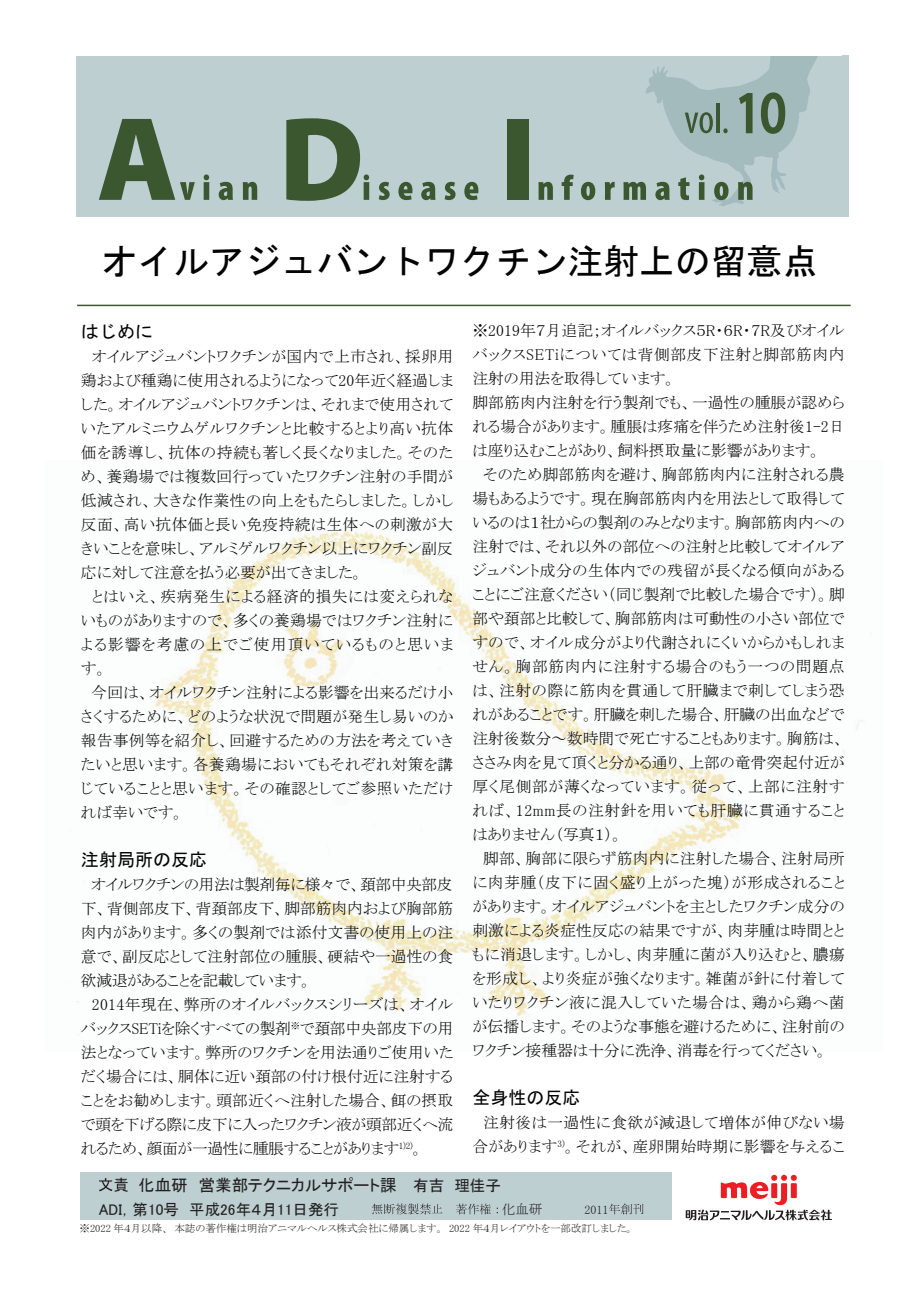
<style>
.page{position:relative;width:919px;height:1289px;background:#fff}
.page>*{position:absolute;margin:0;border:0;box-sizing:border-box;transform-origin:0 0}
.t1{font:49.65px "Koz Go Pr 6 N";color:#3a5730;scale:.91 1}
.t2{font:35.85px "MS Gothic";color:#030303}
.t3{font:18px "MS Gothic";color:#030303}
.t4{font:16.5px "MS P Gothic";color:#231f20}
.t5{font:15.75px/24px "MS P Mincho";letter-spacing:.01em;color:#030303}
.t6{font:15.45px "MS P Gothic";color:#231f20}
.t7{font:13.5px "MS Mincho";color:#231f20}
.t8{font:12.15px "MS P Mincho";color:#231f20}
.t9{font:10.5px "MS P Mincho";color:#231f20}
</style>
<div class="page">
<img style="left:77px;top:471px;width:795px;height:564px">
<hr style="left:77px;top:305px;width:773px;height:1px;background:#3a5730">
<div style="left:80px;top:1172px;width:591px;height:47px;background:#bdcfd1"></div>
<svg style="left:372px;top:1203px;width:70px;height:11px"></svg>
<svg style="left:456px;top:1203px;width:34px;height:11px"></svg>
<svg style="left:609px;top:1203px;width:34px;height:11px"></svg>
<svg style="left:99px;top:1177px;width:29px;height:14px"></svg>
<div style="left:76px;top:56px;width:772px;height:161px;background:#bdcfd1"></div>
<svg style="left:99px;top:119px;width:96px;height:81px"></svg>
<svg style="left:204px;top:174px;width:5px;height:26px"></svg>
<svg style="left:219px;top:182px;width:14px;height:18px"></svg>
<svg style="left:243px;top:182px;width:14px;height:18px"></svg>
<svg style="left:286px;top:118px;width:83px;height:83px"></svg>
<svg style="left:378px;top:182px;width:11px;height:18px"></svg>
<svg style="left:398px;top:182px;width:14px;height:18px"></svg>
<svg style="left:421px;top:182px;width:14px;height:18px"></svg>
<svg style="left:444px;top:182px;width:11px;height:18px"></svg>
<svg style="left:464px;top:182px;width:14px;height:18px"></svg>
<div style="left:507px;top:119px;width:21px;height:81px;background:#3a5730"></div>
<svg style="left:538px;top:182px;width:15px;height:18px"></svg>
<svg style="left:561px;top:175px;width:12px;height:25px"></svg>
<svg style="left:581px;top:182px;width:14px;height:18px"></svg>
<svg style="left:604px;top:182px;width:10px;height:18px"></svg>
<svg style="left:623px;top:56px;width:195px;height:150px"></svg>
<svg style="left:685px;top:1174px;width:147px;height:46px"></svg>
<h1 class="t1" style="left:735px;top:86px;width:56px">10</h1>
<h2 class="t2" style="left:102px;top:244px;width:718px">オイルアジュバントワクチン注射上の留意点</h2>
<p class="t3" style="left:81px;top:322px;width:73px">はじめに</p>
<p class="t5" style="left:81px;top:344px;width:374px">　オイルアジュバントワクチンが国内で上市され、採卵用鶏および種鶏に使用されるようになって20年近く経過しました。オイルアジュバントワクチンは、それまで使用されていたアルミニウムゲルワクチンと比較するとより高い抗体価を誘導し、抗体の持続も著しく長くなりました。そのため、養鶏場では複数回行っていたワクチン注射の手間が低減され、大きな作業性の向上をもたらしました。しかし反面、高い抗体価と長い免疫持続は生体への刺激が大きいことを意味し、アルミゲルワクチン以上にワクチン副反応に対して注意を払う必要が出てきました。<br>　とはいえ、疾病発生による経済的損失には変えられないものがありますので、多くの養鶏場ではワクチン注射による影響を考慮の上でご使用頂いているものと思います。<br>　今回は、オイルワクチン注射による影響を出来るだけ小さくするために、どのような状況で問題が発生し易いのか報告事例等を紹介し、回避するための方法を考えていきたいと思います。各養鶏場においてもそれぞれ対策を講じていることと思います。その確認としてご参照いただければ幸いです。</p>
<p class="t3" style="left:81px;top:850px;width:127px">注射局所の反応</p>
<p class="t5" style="left:81px;top:872px;width:374px">　オイルワクチンの用法は製剤毎に様々で、頚部中央部皮下、背側部皮下、背頚部皮下、脚部筋肉内および胸部筋肉内があります。多くの製剤では添付文書の使用上の注意で、副反応として注射部位の腫脹、硬結や一過性の食欲減退があることを記載しています。<br>　2014年現在、弊所のオイルバックスシリーズは、オイルバックスSETiを除くすべての製剤<sup>※</sup>で頚部中央部皮下の用法となっています。弊所のワクチンを用法通りご使用いただく場合には、胴体に近い頚部の付け根付近に注射することをお勧めします。頭部近くへ注射した場合、餌の摂取で頭を下げる際に皮下に入ったワクチン液が頭部近くへ流れるため、顔面が一過性に腫脹することがあります<sup>1)2)</sup>。</p>
<p class="t5" style="left:472px;top:318px;width:374px">※2019年７月追記；オイルバックス５R・６R・７R及びオイルバックスSETiについては背側部皮下注射と脚部筋肉内注射の用法を取得しています。<br>脚部筋肉内注射を行う製剤でも、一過性の腫脹が認められる場合があります。腫脹は疼痛を伴うため注射後1-2日は座り込むことがあり、飼料摂取量に影響があります。<br>　そのため脚部筋肉を避け、胸部筋肉内に注射される農場もあるようです。現在胸部筋肉内を用法として取得しているのは１社からの製剤のみとなります。胸部筋肉内への注射では、それ以外の部位への注射と比較してオイルアジュバント成分の生体内での残留が長くなる傾向があることにご注意ください（同じ製剤で比較した場合です）。脚部や頚部と比較して、胸部筋肉は可動性の小さい部位ですので、オイル成分がより代謝されにくいからかもしれません。胸部筋肉内に注射する場合のもう一つの問題点は、注射の際に筋肉を貫通して肝臓まで刺してしまう恐れがあることです。肝臓を刺した場合、肝臓の出血などで注射後数分～数時間で死亡することもあります。胸筋は、ささみ肉を見て頂くと分かる通り、上部の竜骨突起付近が厚く尾側部が薄くなっています。従って、上部に注射すれば、12mm長の注射針を用いても肝臓に貫通することはありません（写真１）。<br>　脚部、胸部に限らず筋肉内に注射した場合、注射局所に肉芽腫（皮下に固く盛り上がった塊）が形成されることがあります。オイルアジュバントを主としたワクチン成分の刺激による炎症性反応の結果ですが、肉芽腫は時間とともに消退します。しかし、肉芽腫に菌が入り込むと、膿瘍を形成し、より炎症が強くなります。雑菌が針に付着していたりワクチン液に混入していた場合は、鶏から鶏へ菌が伝播します。そのような事態を避けるために、注射前のワクチン接種器は十分に洗浄、消毒を行ってください。</p>
<p class="t3" style="left:472px;top:1088px;width:109px">全身性の反応</p>
<p class="t5" style="left:472px;top:1110px;width:373px">　注射後は一過性に食欲が減退して増体が伸びない場合があります<sup>3)</sup>。それが、産卵開始時期に影響を与えるこ</p>
<p class="t4" style="left:138px;top:1176px;width:260px">化血研　営業部テクニカルサポート課</p>
<p class="t6" style="left:413px;top:1177px;width:89px">有吉　理佳子</p>
<p class="t6" style="left:99px;top:1201px;width:242px">ADI，第10号　平成26年４月11日発行</p>
<p class="t7" style="left:502px;top:1202px;width:42px">化血研</p>
<p class="t9" style="left:79px;top:1222px;width:555px">※2022 年４月以降、本誌の著作権は明治アニマルヘルス株式会社に帰属します。 2022 年４月レイアウトを一部改訂しました。</p>
<p class="t8" style="left:584px;top:1203px;width:26px">2011</p>
</div>
